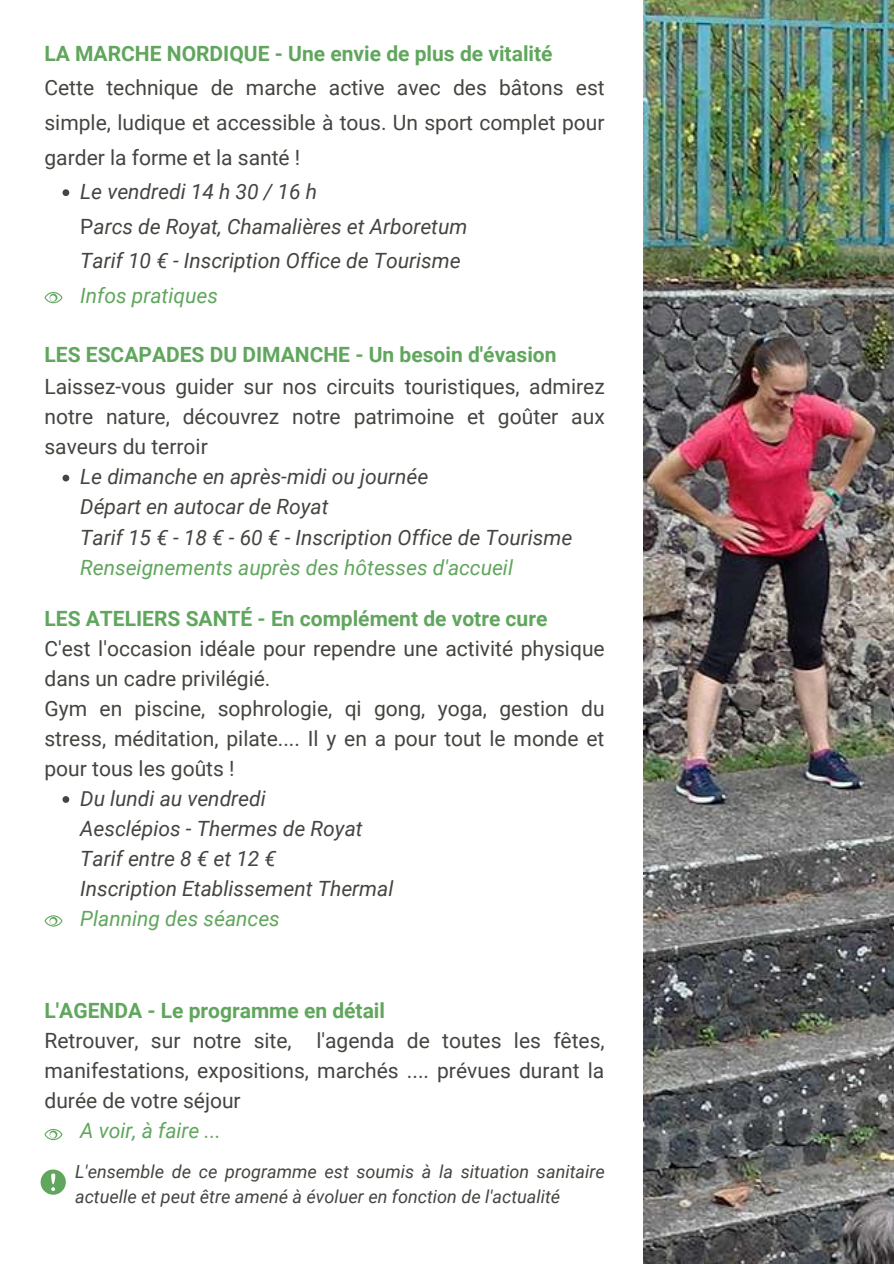
<style>
.page{position:relative;width:894px;height:1264px;background:#fff}
.page>*{position:absolute;margin:0;border:0;box-sizing:border-box;transform-origin:0 0}
.t1{font:21px/30px "Roboto";color:#444440;text-align:justify}
.t2{font:italic 21px/30px "Roboto";color:#444440}
.t3{font:700 21px "Roboto";color:#60a65d}
.t4{font:italic 21px "Roboto";color:#60a65d}
.t5{font:italic 18px/25.5px "Roboto";color:#444440}
.s1{font-style:normal}
</style>
<div class="page">
<img style="left:643px;top:0;width:250px;height:1263px">
<svg style="left:62px;top:189px;width:7px;height:7px"></svg>
<svg style="left:62px;top:474px;width:7px;height:7px"></svg>
<svg style="left:62px;top:796px;width:7px;height:6px"></svg>
<svg style="left:44px;top:915px;width:18px;height:11px"></svg>
<svg style="left:44px;top:292px;width:18px;height:11px"></svg>
<svg style="left:40px;top:1169px;width:26px;height:26px"></svg>
<svg style="left:44px;top:1128px;width:18px;height:12px"></svg>
<p class="t3" style="left:44px;top:41px;width:509px">LA MARCHE NORDIQUE - Une envie de plus de vitalité</p>
<p class="t1" style="left:44px;top:71px;width:561px;line-height:34.5px">Cette technique de marche active avec des bâtons est simple, ludique et accessible à tous. Un sport complet pour garder la forme et la santé !</p>
<p class="t2" style="left:80px;top:177px;width:238px">Le vendredi 14 h 30 / 16 h</p>
<p class="t2" style="left:80px;top:209px;width:388px;line-height:34.5px"><span class="s1">P</span>arcs de Royat, Chamalières et Arboretum<br>Tarif 10 € - Inscription Office de Tourisme</p>
<p class="t4" style="left:80px;top:283px;width:139px">Infos pratiques</p>
<p class="t3" style="left:44px;top:342px;width:513px">LES ESCAPADES DU DIMANCHE - Un besoin d'évasion</p>
<p class="t1" style="left:44px;top:372px;width:561px">Laissez-vous guider sur nos circuits touristiques, admirez notre nature, découvrez notre patrimoine et goûter aux saveurs du terroir</p>
<p class="t2" style="left:80px;top:462px;width:349px">Le dimanche en après-midi ou journée</p>
<p class="t2" style="left:80px;top:492px;width:493px">Départ en autocar de Royat<br>Tarif 15 € - 18 € - 60 € - Inscription Office de Tourisme</p>
<p class="t4" style="left:80px;top:555px;width:434px">Renseignements auprès des hôtesses d'accueil</p>
<p class="t3" style="left:44px;top:606px;width:504px">LES ATELIERS SANTÉ - En complément de votre cure</p>
<p class="t1" style="left:44px;top:633px;width:561px;text-align:left">C'est l'occasion idéale pour rependre une activité physique dans un cadre privilégié.<br>Gym en piscine, sophrologie, qi gong, yoga, gestion du stress, méditation, pilate.... Il y en a pour tout le monde et pour tous les goûts !</p>
<p class="t2" style="left:80px;top:813px;width:314px">Aesclépios - Thermes de Royat<br>Tarif entre 8 € et 12 €<br>Inscription Etablissement Thermal</p>
<p class="t4" style="left:80px;top:906px;width:201px">Planning des séances</p>
<p class="t2" style="left:80px;top:783px;width:187px">Du lundi au vendredi</p>
<p class="t3" style="left:44px;top:998px;width:342px">L'AGENDA - Le programme en détail</p>
<p class="t1" style="left:44px;top:1025px;width:561px">Retrouver, sur notre site, l'agenda de toutes les fêtes, manifestations, expositions, marchés .... prévues durant la durée de votre séjour</p>
<p class="t4" style="left:80px;top:1118px;width:142px">A voir, à faire ...</p>
<p class="t5" style="left:75px;top:1158px;width:531px">L'ensemble de ce programme est soumis à la situation sanitaire actuelle et peut être amené à évoluer en fonction de l'actualité</p>
</div>
